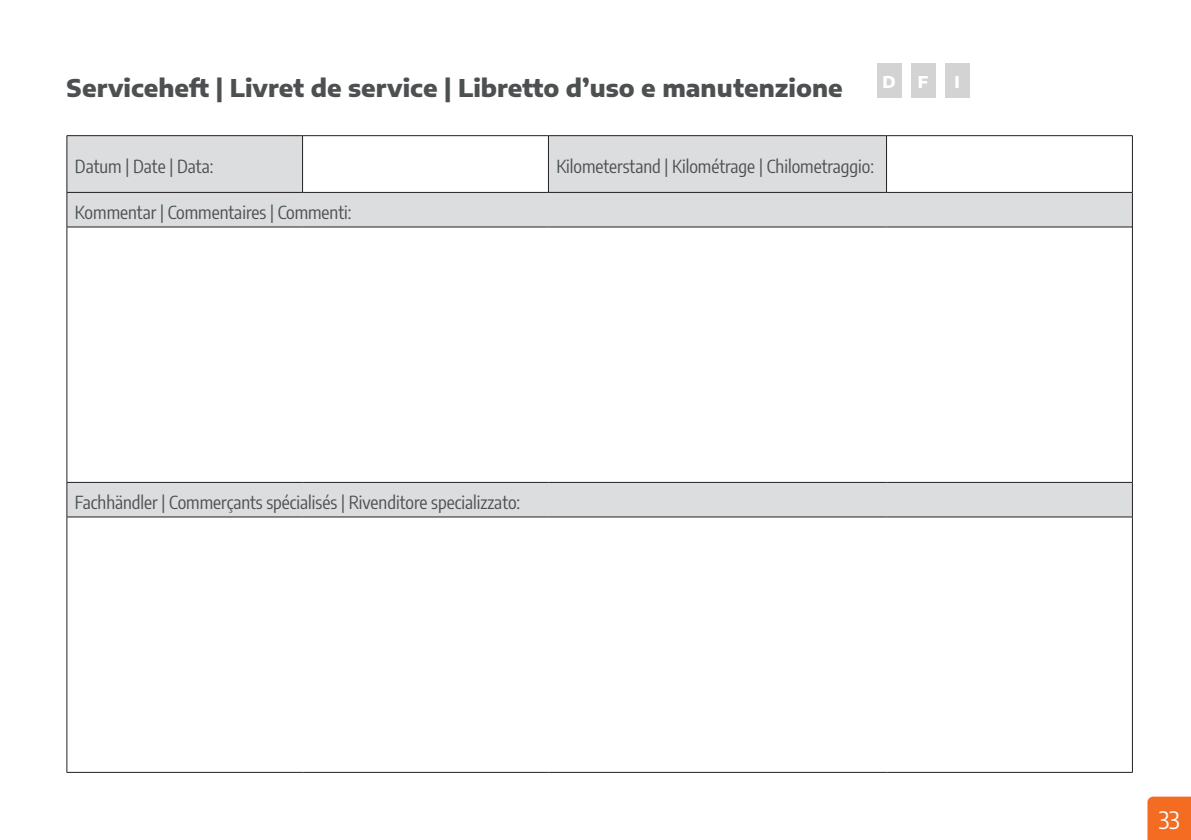
<style>
.page{position:relative;width:1191px;height:840px;background:#fff}
.page>*{position:absolute;margin:0;border:0;box-sizing:border-box;transform-origin:0 0}
.t1{font:800 24px "Encode Sans Semi Expanded";color:#4d5051}
.t2{font:24px "Encode Sans Condensed";color:#fff}
.t3{font:18px "Encode Sans Condensed";color:#4d5051}
.t4{font:800 16px "Encode Sans Semi Expanded";color:#fff}
</style>
<div class="page">
<div style="left:1147px;top:796px;width:44px;height:43px;background:#f36c21"></div>
<svg style="left:68px;top:136px;width:1064px;height:380px"></svg>
<hr style="left:302px;top:135px;width:246px;height:1px;background:#231f20">
<hr style="left:886px;top:135px;width:246px;height:1px;background:#231f20">
<hr style="left:1132px;top:136px;width:1px;height:56px;background:#231f20">
<hr style="left:67px;top:227px;width:1px;height:255px;background:#231f20">
<hr style="left:1132px;top:227px;width:1px;height:255px;background:#231f20">
<hr style="left:67px;top:517px;width:1px;height:254px;background:#231f20">
<hr style="left:1132px;top:517px;width:1px;height:254px;background:#231f20">
<hr style="left:67px;top:771px;width:235px;height:1px;background:#231f20">
<hr style="left:302px;top:771px;width:246px;height:1px;background:#231f20">
<hr style="left:548px;top:771px;width:338px;height:1px;background:#231f20">
<hr style="left:886px;top:771px;width:246px;height:1px;background:#231f20">
<hr style="left:67px;top:482px;width:235px;height:1px;background:#231f20">
<hr style="left:67px;top:482px;width:1px;height:34px;background:#231f20">
<hr style="left:302px;top:482px;width:246px;height:1px;background:#231f20">
<hr style="left:548px;top:482px;width:338px;height:1px;background:#231f20">
<hr style="left:886px;top:482px;width:246px;height:1px;background:#231f20">
<hr style="left:1132px;top:482px;width:1px;height:34px;background:#231f20">
<hr style="left:67px;top:516px;width:235px;height:1px;background:#231f20">
<hr style="left:302px;top:516px;width:246px;height:1px;background:#231f20">
<hr style="left:548px;top:516px;width:338px;height:1px;background:#231f20">
<hr style="left:886px;top:516px;width:246px;height:1px;background:#231f20">
<hr style="left:67px;top:192px;width:1px;height:35px;background:#231f20">
<hr style="left:302px;top:192px;width:246px;height:1px;background:#231f20">
<hr style="left:886px;top:192px;width:246px;height:1px;background:#231f20">
<hr style="left:1132px;top:192px;width:1px;height:35px;background:#231f20">
<hr style="left:67px;top:226px;width:235px;height:1px;background:#231f20">
<hr style="left:302px;top:226px;width:246px;height:1px;background:#231f20">
<hr style="left:548px;top:226px;width:338px;height:1px;background:#231f20">
<hr style="left:886px;top:226px;width:246px;height:1px;background:#231f20">
<hr style="left:67px;top:136px;width:1px;height:56px;background:#231f20">
<hr style="left:67px;top:135px;width:235px;height:1px;background:#231f20">
<hr style="left:302px;top:136px;width:1px;height:56px;background:#231f20">
<hr style="left:67px;top:192px;width:235px;height:1px;background:#231f20">
<hr style="left:548px;top:136px;width:1px;height:56px;background:#231f20">
<hr style="left:548px;top:135px;width:338px;height:1px;background:#231f20">
<hr style="left:886px;top:136px;width:1px;height:56px;background:#231f20">
<hr style="left:548px;top:192px;width:338px;height:1px;background:#231f20">
<div style="left:877px;top:63px;width:24px;height:35px;background:#d3d3d4"></div>
<div style="left:911px;top:63px;width:24px;height:35px;background:#d3d3d4"></div>
<div style="left:945px;top:63px;width:24px;height:35px;background:#d3d3d4"></div>
<h1 class="t1" style="left:67px;top:70px;width:777px">Serviceheft | Livret de service | Libretto d’uso e manutenzione</h1>
<p class="t4" style="left:882px;top:69px;width:15px">D</p>
<p class="t4" style="left:918px;top:69px;width:12px">F</p>
<p class="t4" style="left:954px;top:69px;width:7px">I</p>
<p class="t3" style="left:75px;top:154px;width:140px">Datum | Date | Data:</p>
<p class="t3" style="left:556px;top:154px;width:319px">Kilometerstand | Kilométrage | Chilometraggio:</p>
<p class="t3" style="left:75px;top:199px;width:278px">Kommentar | Commentaires | Commenti:</p>
<p class="t3" style="left:75px;top:489px;width:447px">Fachhändler | Commerçants spécialisés | Rivenditore specializzato:</p>
<h1 class="t2" style="left:1158px;top:802px;width:23px">33</h1>
</div>
